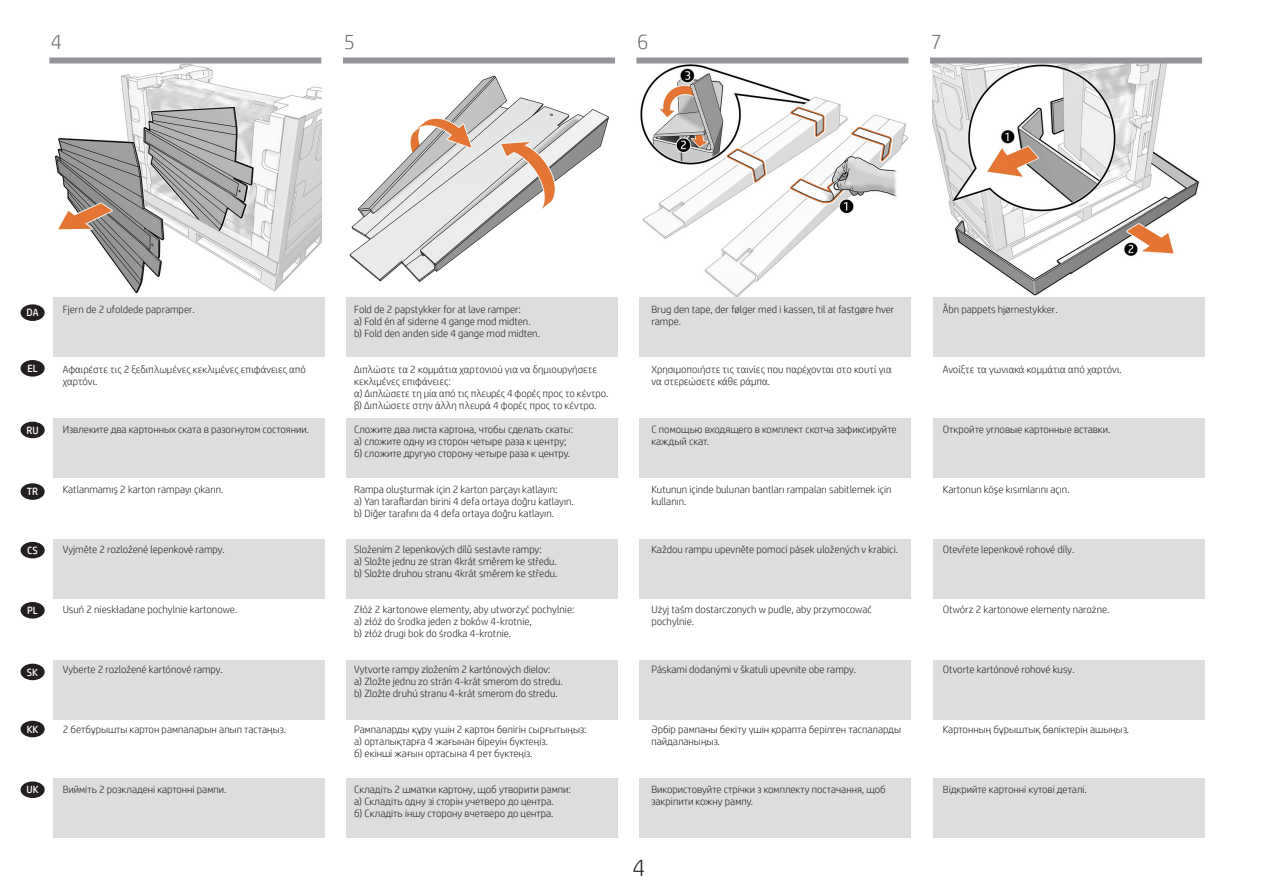
<style>
.page{position:relative;width:1263px;height:893px;background:#fff}
.page>*{position:absolute;margin:0;border:0;box-sizing:border-box;transform-origin:0 0}
.t1{font:300 24px "HP Simplified";color:#231f20}
.t2{font:300 21px "HP Simplified";color:#6c6d70}
.t3{font:300 10.5px/12px "HP Simplified";color:#231f20}
.t4{font:10.5px "HP Simplified";color:#fff}
</style>
<div class="page">
<img style="left:53px;top:61px;width:269px;height:237px">
<img style="left:640px;top:64px;width:270px;height:234px">
<img style="left:346px;top:75px;width:269px;height:223px">
<img style="left:932px;top:64px;width:269px;height:234px">
<div style="left:53px;top:298px;width:272px;height:59px;background:#dcdddf"></div>
<div style="left:639px;top:298px;width:272px;height:59px;background:#dcdddf"></div>
<div style="left:346px;top:298px;width:272px;height:59px;background:#dcdddf"></div>
<div style="left:933px;top:298px;width:272px;height:59px;background:#dcdddf"></div>
<div style="left:53px;top:778px;width:272px;height:59px;background:#dcdddf"></div>
<div style="left:639px;top:778px;width:272px;height:59px;background:#dcdddf"></div>
<div style="left:346px;top:778px;width:272px;height:59px;background:#dcdddf"></div>
<div style="left:933px;top:778px;width:272px;height:59px;background:#dcdddf"></div>
<div style="left:53px;top:419px;width:272px;height:59px;background:#dcdddf"></div>
<div style="left:639px;top:419px;width:272px;height:59px;background:#dcdddf"></div>
<div style="left:346px;top:419px;width:272px;height:59px;background:#dcdddf"></div>
<div style="left:933px;top:419px;width:272px;height:59px;background:#dcdddf"></div>
<div style="left:53px;top:540px;width:272px;height:59px;background:#dcdddf"></div>
<div style="left:639px;top:540px;width:272px;height:59px;background:#dcdddf"></div>
<div style="left:346px;top:540px;width:272px;height:59px;background:#dcdddf"></div>
<div style="left:933px;top:540px;width:272px;height:59px;background:#dcdddf"></div>
<div style="left:53px;top:660px;width:272px;height:59px;background:#dcdddf"></div>
<div style="left:639px;top:660px;width:272px;height:59px;background:#dcdddf"></div>
<div style="left:346px;top:660px;width:272px;height:59px;background:#dcdddf"></div>
<div style="left:933px;top:660px;width:272px;height:59px;background:#dcdddf"></div>
<div style="left:21px;top:542px;width:24px;height:16px;background:#231f20;border-radius:50%"></div>
<div style="left:21px;top:422px;width:24px;height:16px;background:#231f20;border-radius:50%"></div>
<div style="left:21px;top:664px;width:24px;height:16px;background:#231f20;border-radius:50%"></div>
<div style="left:21px;top:721px;width:24px;height:16px;background:#231f20;border-radius:50%"></div>
<div style="left:21px;top:781px;width:24px;height:17px;background:#231f20;border-radius:50%"></div>
<div style="left:21px;top:360px;width:24px;height:17px;background:#231f20;border-radius:50%"></div>
<div style="left:21px;top:304px;width:24px;height:17px;background:#231f20;border-radius:50%"></div>
<div style="left:21px;top:602px;width:24px;height:17px;background:#231f20;border-radius:50%"></div>
<div style="left:21px;top:483px;width:24px;height:17px;background:#231f20;border-radius:50%"></div>
<div style="left:49px;top:58px;width:272px;height:6px;background:#939598"></div>
<div style="left:636px;top:58px;width:272px;height:6px;background:#939598"></div>
<div style="left:343px;top:58px;width:272px;height:6px;background:#939598"></div>
<div style="left:930px;top:58px;width:272px;height:6px;background:#939598"></div>
<h2 class="t2" style="left:51px;top:28px;width:13px">4</h2>
<h2 class="t2" style="left:344px;top:28px;width:13px">5</h2>
<h2 class="t2" style="left:637px;top:28px;width:13px">6</h2>
<h2 class="t2" style="left:931px;top:28px;width:13px">7</h2>
<p class="t4" style="left:27px;top:306px;width:13px">DA</p>
<p class="t3" style="left:63px;top:303px;width:134px">Fjern de 2 ufoldede papramper.</p>
<p class="t4" style="left:27px;top:361px;width:12px">EL</p>
<p class="t4" style="left:26px;top:423px;width:14px">RU</p>
<p class="t3" style="left:63px;top:363px;width:245px">Αφαιρέστε τις 2 ξεδιπλωμένες κεκλιμένες επιφάνειες από χαρτόνι.</p>
<p class="t3" style="left:63px;top:423px;width:248px">Извлеките два картонных ската в разогнутом состоянии.</p>
<p class="t4" style="left:27px;top:485px;width:13px">TR</p>
<p class="t3" style="left:63px;top:483px;width:162px">Katlanmamış 2 karton rampayı çıkarın.</p>
<p class="t4" style="left:27px;top:543px;width:12px">CS</p>
<p class="t3" style="left:63px;top:543px;width:164px">Vyjměte 2 rozložené lepenkové rampy.</p>
<p class="t4" style="left:27px;top:603px;width:12px">PL</p>
<p class="t3" style="left:63px;top:603px;width:176px">Usuń 2 nieskładane pochylnie kartonowe.</p>
<p class="t4" style="left:27px;top:665px;width:13px">SK</p>
<p class="t3" style="left:63px;top:663px;width:162px">Vyberte 2 rozložené kartónové rampy.</p>
<p class="t4" style="left:27px;top:722px;width:13px">KK</p>
<p class="t3" style="left:63px;top:723px;width:225px">2 бетбұрышты картон рампаларын алып тастаңыз.</p>
<p class="t4" style="left:27px;top:783px;width:14px">UK</p>
<p class="t3" style="left:63px;top:783px;width:165px">Вийміть 2 розкладені картонні рампи.</p>
<p class="t3" style="left:354px;top:303px;width:187px">Fold de 2 papstykker for at lave ramper:<br>a) Fold én af siderne 4 gange mod midten. b) Fold den anden side 4 gange mod midten.</p>
<p class="t3" style="left:354px;top:363px;width:256px">Διπλώστε τα 2 κομμάτια χαρτονιού για να δημιουργήσετε κεκλιμένες επιφάνειες:<br>α) Διπλώσετε τη μία από τις πλευρές 4 φορές προς το κέντρο. β) Διπλώσετε στην άλλη πλευρά 4 φορές προς το κέντρο.</p>
<p class="t3" style="left:354px;top:423px;width:221px">Сложите два листа картона, чтобы сделать скаты: а) сложите одну из сторон четыре раза к центру; б) сложите другую сторону четыре раза к центру.</p>
<p class="t3" style="left:354px;top:483px;width:221px">Rampa oluşturmak için 2 karton parçayı katlayın:<br>a) Yan taraflardan birini 4 defa ortaya doğru katlayın. b) Diğer tarafını da 4 defa ortaya doğru katlayın.</p>
<p class="t3" style="left:354px;top:543px;width:205px">Složením 2 lepenkových dílů sestavte rampy:<br>a) Složte jednu ze stran 4krát směrem ke středu. b) Složte druhou stranu 4krát směrem ke středu.</p>
<p class="t3" style="left:354px;top:603px;width:222px">Złóż 2 kartonowe elementy, aby utworzyć pochylnie: a) złóż do środka jeden z boków 4-krotnie,<br>b) złóż drugi bok do środka 4-krotnie.</p>
<p class="t3" style="left:354px;top:663px;width:210px">Vytvorte rampy zložením 2 kartónových dielov:<br>a) Zložte jednu zo strán 4-krát smerom do stredu. b) Zložte druhú stranu 4-krát smerom do stredu.</p>
<p class="t3" style="left:354px;top:723px;width:234px">Рампаларды құру үшін 2 картон бөлігін сырғытыңыз: а) орталықтарға 4 жағынан біреуін бүктеңіз.<br>б) екінші жағын ортасына 4 рет бүктеңіз.</p>
<p class="t3" style="left:354px;top:783px;width:218px">Складіть 2 шматки картону, щоб утворити рампи: а) Складіть одну зі сторін учетверо до центра.<br>б) Складіть іншу сторону вчетверо до центра.</p>
<p class="t3" style="left:651px;top:303px;width:244px">Brug den tape, der følger med i kassen, til at fastgøre hver rampe.</p>
<p class="t3" style="left:651px;top:363px;width:242px">Χρησιμοποιήστε τις ταινίες που παρέχονται στο κουτί για να στερεώσετε κάθε ράμπα.</p>
<p class="t3" style="left:651px;top:423px;width:247px">С помощью входящего в комплект скотча зафиксируйте каждый скат.</p>
<p class="t3" style="left:651px;top:483px;width:242px">Kutunun içinde bulunan bantları rampaları sabitlemek için kullanın.</p>
<p class="t3" style="left:651px;top:543px;width:248px">Každou rampu upevněte pomocí pásek uložených v krabici.</p>
<p class="t3" style="left:651px;top:603px;width:222px">Użyj taśm dostarczonych w pudle, aby przymocować pochylnie.</p>
<p class="t3" style="left:651px;top:663px;width:206px">Páskami dodanými v škatuli upevnite obe rampy.</p>
<p class="t3" style="left:651px;top:723px;width:251px">Әрбір рампаны бекіту үшін қорапта берілген таспаларды пайдаланыңыз.</p>
<p class="t3" style="left:651px;top:783px;width:236px">Використовуйте стрічки з комплекту постачання, щоб закріпити кожну рампу.</p>
<p class="t3" style="left:943px;top:303px;width:116px">Åbn pappets hjørnestykker.</p>
<p class="t3" style="left:943px;top:363px;width:181px">Ανοίξτε τα γωνιακά κομμάτια από χαρτόνι.</p>
<p class="t3" style="left:943px;top:423px;width:169px">Откройте угловые картонные вставки.</p>
<p class="t3" style="left:943px;top:483px;width:128px">Kartonun köşe kısımlarını açın.</p>
<p class="t3" style="left:943px;top:543px;width:133px">Otevřete lepenkové rohové díly.</p>
<p class="t3" style="left:943px;top:603px;width:168px">Otwórz 2 kartonowe elementy narożne.</p>
<p class="t3" style="left:943px;top:663px;width:133px">Otvorte kartónové rohové kusy.</p>
<p class="t3" style="left:943px;top:723px;width:188px">Картонның бұрыштық бөліктерін ашыңыз.</p>
<p class="t3" style="left:943px;top:783px;width:146px">Відкрийте картонні кутові деталі.</p>
<h1 class="t1" style="left:632px;top:851px;width:14px">4</h1>
</div>
